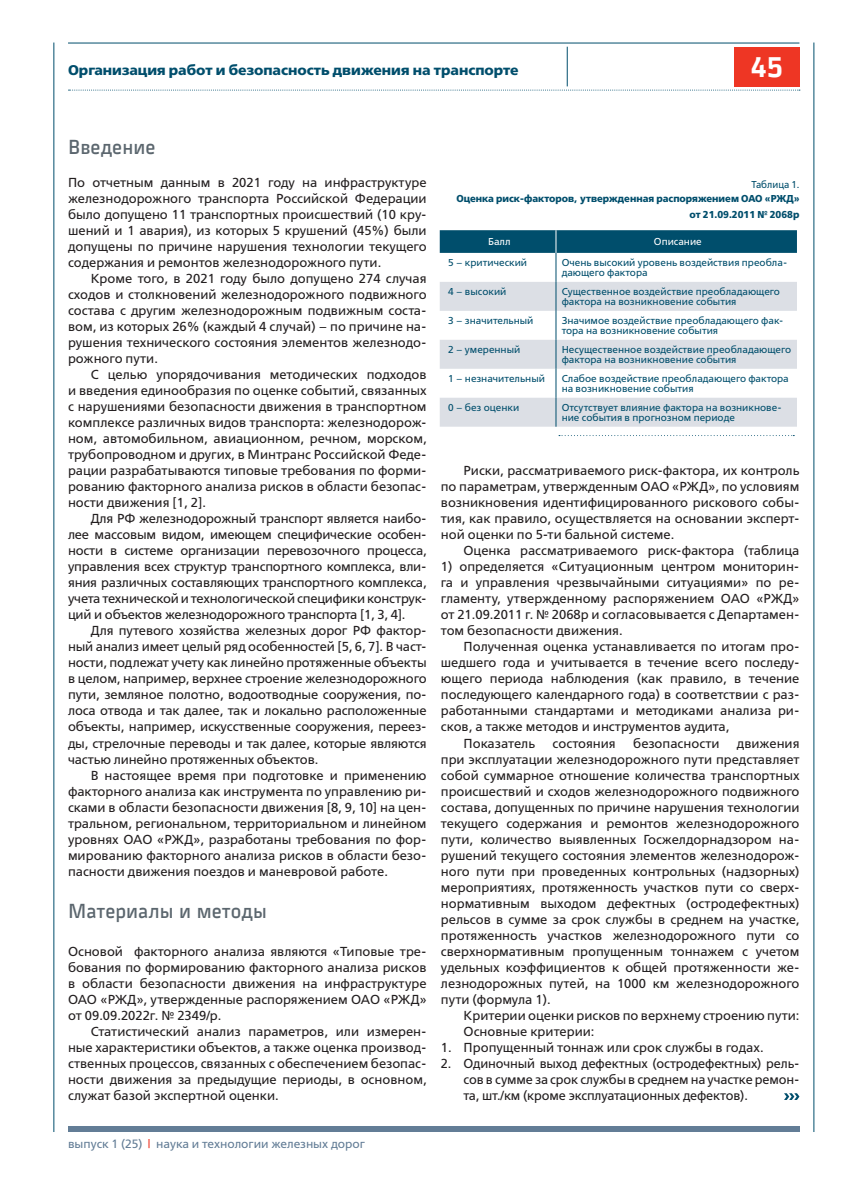
<style>
.page{position:relative;width:842px;height:1191px;background:#fff}
.page>*{position:absolute;margin:0;border:0;box-sizing:border-box;transform-origin:0 0}
.t1{font:500 28px "Russian Rail G Pro";color:#fff}
.t2{font:20px "Russian Rail G Pro";color:#5b666e;scale:.95 1}
.t3{font:14px "FSRAILWAY Bold";color:#004e6c}
.t4{font:13px/16px "FSRAILWAY Book";color:#231f20;text-align:justify}
.t5{font:12px "FSRAILWAY Book";color:#637d96}
.t6{font:10px/10px "FSRAILWAY Book";color:#004e6c}
.t7{font:10px/16px "FSRAILWAY Bold";color:#004e6c;text-align:right;scale:.95 1}
.t8{font:10px "FSRAILWAY Book";color:#fff}
.t9{font:10px "FSRAILWAY Book";color:#004e6c;scale:.95 1}
.s1{color:#ee3624}
</style>
<div class="page">
<hr style="left:68px;top:43px;width:731px;height:1px;background:#004e6c">
<hr style="left:54px;top:43px;width:1px;height:1089px;background:#004e6c">
<hr style="left:814px;top:43px;width:1px;height:1089px;background:#004e6c">
<svg style="left:69px;top:90px;width:731px;height:1px"></svg>
<hr style="left:567px;top:47px;width:1px;height:39px;background:#004e6c">
<div style="left:734px;top:47px;width:65px;height:39px;background:#ee3624"></div>
<div style="left:68px;top:1126px;width:731px;height:6px;background:#637d96"></div>
<svg style="left:784px;top:1093px;width:15px;height:7px"></svg>
<svg style="left:440px;top:230px;width:357px;height:197px"></svg>
<svg style="left:559px;top:435px;width:235px;height:1px"></svg>
<p class="t3" style="left:68px;top:61px;width:452px">Организация работ и безопасность движения на транспорте</p>
<h1 class="t1" style="left:751px;top:50px;width:34px">45</h1>
<h2 class="t2" style="left:68px;top:135px;width:94px">Введение</h2>
<p class="t4" style="left:68px;top:174px;width:360px">По отчетным данным в 2021 году на инфраструктуре железнодорожного транспорта Российской Федерации было допущено 11 транспортных происшествий (10 кру&shy;шений и 1 авария), из которых 5 крушений (45%) были допущены по причине нарушения технологии текущего содержания и ремонтов железнодорожного пути.</p>
<p class="t4" style="left:68px;top:270px;width:360px;text-indent:23px">Кроме того, в 2021 году было допущено 274 случая сходов и столкновений железнодорожного подвижного состава с другим железнодорожным подвижным соста&shy;вом, из которых 26% (каждый 4 случай) – по причине на&shy;рушения технического состояния элементов железнодо&shy;рожного пути.</p>
<p class="t4" style="left:68px;top:366px;width:360px;text-indent:23px">С целью упорядочивания методических подходов и введения единообразия по оценке событий, связанных с нарушениями безопасности движения в транспортном комплексе различных видов транспорта: железнодорож&shy;ном, автомобильном, авиационном, речном, морском, трубопроводном и других, в Минтранс Российской Феде&shy;рации разрабатываются типовые требования по форми&shy;рованию факторного анализа рисков в области безопас&shy;ности движения [1, 2].</p>
<p class="t4" style="left:68px;top:510px;width:360px;text-indent:23px">Для РФ железнодорожный транспорт является наибо&shy;лее массовым видом, имеющем специфические особен&shy;ности в системе организации перевозочного процесса, управления всех структур транспортного комплекса, вли&shy;яния различных составляющих транспортного комплекса, учета технической и технологической специфики конструк&shy;ций и объектов железнодорожного транспорта [1, 3, 4].</p>
<p class="t4" style="left:68px;top:623px;width:360px;text-indent:23px">Для путевого хозяйства железных дорог РФ фактор&shy;ный анализ имеет целый ряд особенностей [5, 6, 7]. В част&shy;ности, подлежат учету как линейно протяженные объекты в целом, например, верхнее строение железнодорожного пути, земляное полотно, водоотводные сооружения, по&shy;лоса отвода и так далее, так и локально расположенные объекты, например, искусственные сооружения, переез&shy;ды, стрелочные переводы и так далее, которые являются частью линейно протяженных объектов.</p>
<p class="t4" style="left:68px;top:767px;width:360px;text-indent:23px">В настоящее время при подготовке и применению факторного анализа как инструмента по управлению ри&shy;сками в области безопасности движения [8, 9, 10] на цен&shy;тральном, региональном, территориальном и линейном уровнях ОАО «РЖД», разработаны требования по фор&shy;мированию факторного анализа рисков в области безо&shy;пасности движения поездов и маневровой работе.</p>
<h2 class="t2" style="left:68px;top:899px;width:211px">Материалы и методы</h2>
<p class="t4" style="left:68px;top:943px;width:360px">Основой факторного анализа являются «Типовые тре&shy;бования по формированию факторного анализа рисков в области безопасности движения на инфраструктуре ОАО «РЖД», утвержденные распоряжением ОАО «РЖД» от 09.09.2022г. № 2349/р.</p>
<p class="t4" style="left:68px;top:1023px;width:360px;text-indent:23px">Статистический анализ параметров, или измерен&shy;ные характеристики объектов, а также оценка производ&shy;ственных процессов, связанных с обеспечением безопас&shy;ности движения за предыдущие периоды, в основном, служат базой экспертной оценки.</p>
<p class="t5" style="left:68px;top:1136px;width:298px">выпуск 1 (25) <span class="s1">|</span> наука и технологии железных дорог</p>
<p class="t9" style="left:751px;top:178px;width:52px">Таблица 1.</p>
<p class="t7" style="left:456px;top:190px;width:363px">Оценка риск-факторов, утвержденная распоряжением ОАО «РЖД» от 21.09.2011 № 2068р</p>
<p class="t8" style="left:488px;top:236px;width:24px">Балл</p>
<p class="t8" style="left:654px;top:236px;width:49px">Описание</p>
<p class="t6" style="left:448px;top:258px;width:80px">5 – критический</p>
<p class="t6" style="left:562px;top:258px;width:227px">Очень высокий уровень воздействия преобла&shy;дающего фактора</p>
<p class="t6" style="left:448px;top:287px;width:60px">4 – высокий</p>
<p class="t6" style="left:562px;top:287px;width:220px">Существенное воздействие преобладающего фактора на возникновение события</p>
<p class="t6" style="left:448px;top:316px;width:87px">3 – значительный</p>
<p class="t6" style="left:562px;top:316px;width:223px">Значимое воздействие преобладающего фак&shy;тора на возникновение события</p>
<p class="t6" style="left:448px;top:345px;width:74px">2 – умеренный</p>
<p class="t6" style="left:562px;top:345px;width:231px">Несущественное воздействие преобладающего фактора на возникновение события</p>
<p class="t6" style="left:448px;top:373px;width:98px">1 – незначительный</p>
<p class="t6" style="left:562px;top:373px;width:229px">Слабое воздействие преобладающего фактора на возникновение события</p>
<p class="t6" style="left:448px;top:402px;width:72px">0 – без оценки</p>
<p class="t6" style="left:562px;top:402px;width:221px">Отсутствует влияние фактора на возникнове&shy;ние события в прогнозном периоде</p>
<p class="t4" style="left:441px;top:462px;width:360px;text-indent:23px">Риски, рассматриваемого риск-фактора, их контроль по параметрам, утвержденным ОАО «РЖД», по условиям возникновения идентифицированного рискового собы&shy;тия, как правило, осуществляется на основании эксперт&shy;ной оценки по 5-ти бальной системе.</p>
<p class="t4" style="left:463px;top:543px;width:337px">Оценка рассматриваемого риск-фактора (таблица</p>
<p class="t4" style="left:441px;top:559px;width:360px">1) определяется «Ситуационным центром мониторин&shy;га и управления чрезвычайными ситуациями» по ре&shy;гламенту, утвержденному распоряжением ОАО «РЖД» от 21.09.2011 г. № 2068р и согласовывается с Департамен&shy;том безопасности движения.</p>
<p class="t4" style="left:463px;top:639px;width:337px">Полученная оценка устанавливается по итогам про-</p>
<p class="t4" style="left:441px;top:655px;width:360px">шедшего года и учитывается в течение всего последу-</p>
<p class="t4" style="left:441px;top:671px;width:360px">ющего периода наблюдения (как правило, в течение</p>
<p class="t4" style="left:441px;top:687px;width:360px">последующего календарного года) в соответствии с раз-</p>
<p class="t4" style="left:441px;top:703px;width:360px">работанными стандартами и методиками анализа ри-</p>
<p class="t4" style="left:441px;top:719px;width:290px">сков, а также методов и инструментов аудита,</p>
<p class="t4" style="left:463px;top:735px;width:73px">Показатель</p>
<p class="t4" style="left:552px;top:735px;width:65px">состояния</p>
<p class="t4" style="left:633px;top:735px;width:88px">безопасности</p>
<p class="t4" style="left:441px;top:735px;width:360px;text-indent:296px">движения при эксплуатации железнодорожного пути представляет собой суммарное отношение количества транспортных происшествий и сходов железнодорожного подвижного состава, допущенных по причине нарушения технологии текущего содержания и ремонтов железнодорожного пути, количество выявленных Госжелдорнадзором на&shy;рушений текущего состояния элементов железнодорож&shy;ного пути при проведенных контрольных (надзорных) мероприятиях, протяженность участков пути со сверх&shy;нормативным выходом дефектных (остродефектных) рельсов в сумме за срок службы в среднем на участке, протяженность участков железнодорожного пути со сверхнормативным пропущенным тоннажем с учетом удельных коэффициентов к общей протяженности же&shy;лезнодорожных путей, на 1000 км железнодорожного пути (формула 1).</p>
<p class="t4" style="left:464px;top:1007px;width:337px">Критерии оценки рисков по верхнему строению пути:<br>Основные критерии:</p>
<p class="t4" style="left:441px;top:1039px;width:324px">1. Пропущенный тоннаж или срок службы в годах.</p>
<p class="t4" style="left:463px;top:1055px;width:337px;text-indent:-23px">2. Одиночный выход дефектных (остродефектных) рель&shy;сов в сумме за срок службы в среднем на участке ремон&shy;та, шт./км (кроме эксплуатационных дефектов).</p>
</div>
